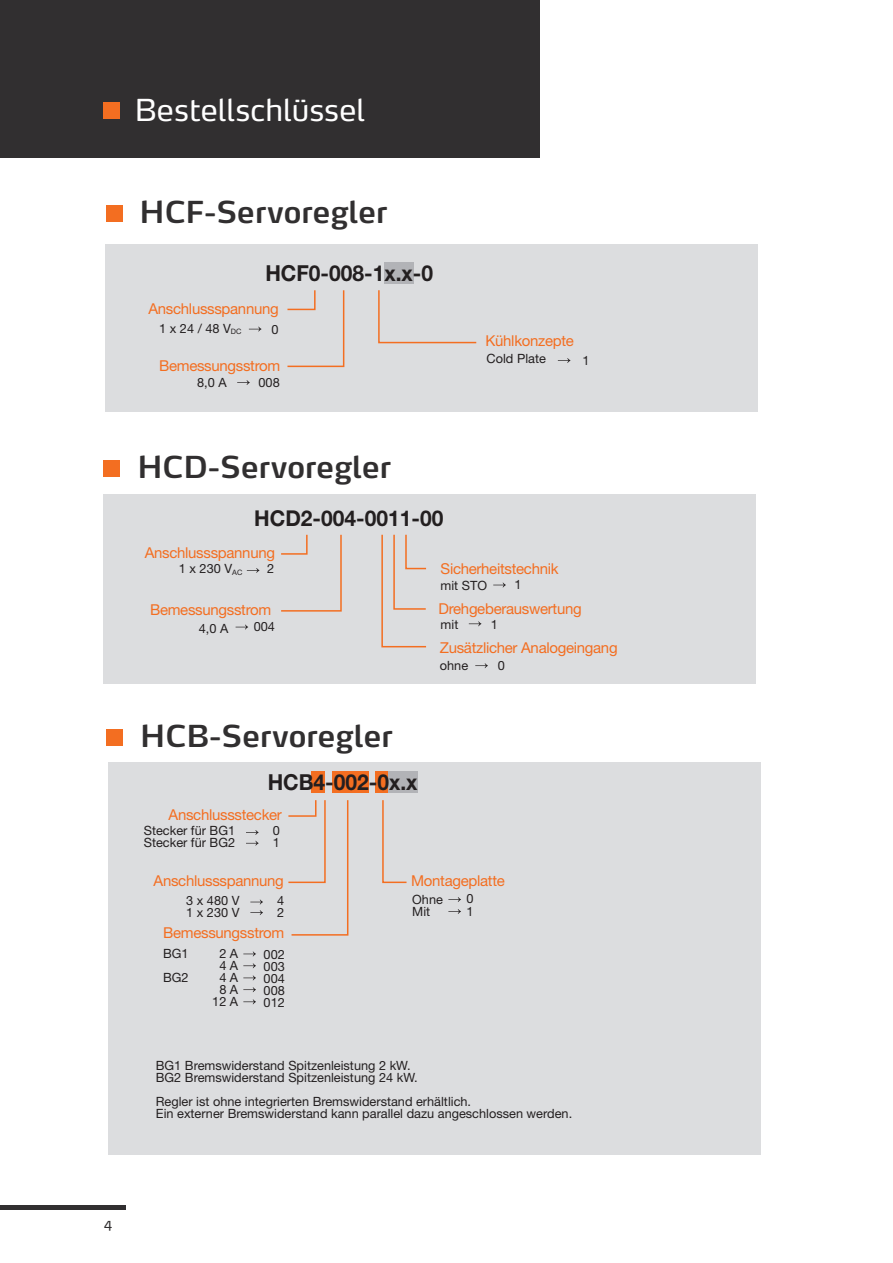
<style>
.page{position:relative;width:893px;height:1263px;background:#fff}
.page>*{position:absolute;margin:0;border:0;box-sizing:border-box;transform-origin:0 0}
.t1{font:600 30px "Max OT";color:#312f30}
.t2{font:30px "Max OT";color:#fff}
.t3{font:700 22.05px "Helvetica Neue LT Pro";color:#231f20;scale:.95 1}
.t4{font:700 21.9px "Helvetica Neue LT Pro";color:#231f20;scale:.96 1}
.t5{font:15px "Helvetica Neue LT Pro";letter-spacing:-.02em;color:#f36e21}
.t6{font:13.5px "Max OT";color:#312f30}
.t7{font:12.75px/12px "Helvetica Neue LT Pro";color:#231f20}
</style>
<div class="page">
<div style="left:0;top:0;width:540px;height:157px;background:#312f30"></div>
<hr style="left:0;top:1205px;width:126px;height:4px;background:#312f30">
<div style="left:103px;top:102px;width:17px;height:17px;background:#f36e21"></div>
<div style="left:103px;top:460px;width:17px;height:17px;background:#f36e21"></div>
<div style="left:103px;top:494px;width:653px;height:190px;background:#dcdddf"></div>
<svg style="left:281px;top:534px;width:61px;height:78px"></svg>
<svg style="left:475px;top:663px;width:13px;height:5px"></svg>
<svg style="left:247px;top:568px;width:12px;height:5px"></svg>
<svg style="left:236px;top:625px;width:12px;height:4px"></svg>
<svg style="left:381px;top:534px;width:46px;height:114px"></svg>
<svg style="left:469px;top:621px;width:12px;height:5px"></svg>
<svg style="left:493px;top:583px;width:13px;height:4px"></svg>
<div style="left:106px;top:205px;width:16px;height:17px;background:#f36e21"></div>
<div style="left:105px;top:244px;width:653px;height:168px;background:#dcdddf"></div>
<svg style="left:287px;top:290px;width:58px;height:78px"></svg>
<svg style="left:378px;top:290px;width:99px;height:54px"></svg>
<svg style="left:558px;top:358px;width:12px;height:5px"></svg>
<div style="left:384px;top:262px;width:30px;height:22px;background:#b2b3b7"></div>
<svg style="left:237px;top:380px;width:13px;height:5px"></svg>
<svg style="left:249px;top:327px;width:12px;height:4px"></svg>
<div style="left:106px;top:729px;width:17px;height:17px;background:#f36e21"></div>
<div style="left:108px;top:762px;width:653px;height:393px;background:#dcdddf"></div>
<svg style="left:288px;top:800px;width:61px;height:136px"></svg>
<svg style="left:382px;top:800px;width:25px;height:84px"></svg>
<svg style="left:250px;top:900px;width:13px;height:4px"></svg>
<svg style="left:246px;top:830px;width:13px;height:5px"></svg>
<div style="left:312px;top:771px;width:13px;height:21px;background:#f36e21"></div>
<div style="left:332px;top:771px;width:37px;height:21px;background:#f36e21"></div>
<div style="left:375px;top:771px;width:13px;height:21px;background:#f36e21"></div>
<div style="left:388px;top:771px;width:29px;height:21px;background:#b2b3b7"></div>
<svg style="left:250px;top:910px;width:13px;height:5px"></svg>
<svg style="left:246px;top:841px;width:13px;height:5px"></svg>
<svg style="left:243px;top:951px;width:13px;height:5px"></svg>
<svg style="left:243px;top:963px;width:13px;height:5px"></svg>
<svg style="left:243px;top:987px;width:13px;height:5px"></svg>
<svg style="left:243px;top:975px;width:13px;height:5px"></svg>
<svg style="left:243px;top:999px;width:13px;height:5px"></svg>
<svg style="left:448px;top:897px;width:13px;height:5px"></svg>
<svg style="left:448px;top:909px;width:13px;height:5px"></svg>
<h1 class="t2" style="left:135px;top:91px;width:232px">Bestellschlüssel</h1>
<h1 class="t1" style="left:140px;top:193px;width:250px">HCF-Servoregler</h1>
<h2 class="t3" style="left:265px;top:260px;width:178px">HCF0-008-1x.x-0</h2>
<p class="t5" style="left:148px;top:299px;width:132px">Anschlussspannung</p>
<p class="t7" style="left:159px;top:322px;width:84px">1 x 24 / 48 V<sub>DC</sub></p>
<p class="t7" style="left:271px;top:323px;width:9px">0</p>
<p class="t5" style="left:159px;top:356px;width:123px">Bemessungsstrom</p>
<p class="t7" style="left:197px;top:376px;width:31px">8,0 A</p>
<p class="t7" style="left:259px;top:376px;width:23px">008</p>
<h1 class="t1" style="left:137px;top:448px;width:255px">HCD-Servoregler</h1>
<h3 class="t4" style="left:254px;top:504px;width:198px">HCD2-004-0011-00</h3>
<p class="t5" style="left:485px;top:331px;width:90px">Kühlkonzepte</p>
<p class="t7" style="left:487px;top:353px;width:61px">Cold Plate</p>
<p class="t7" style="left:582px;top:354px;width:9px">1</p>
<p class="t5" style="left:145px;top:543px;width:132px">Anschlussspannung</p>
<p class="t7" style="left:179px;top:563px;width:65px">1 x 230 V<sub>AC</sub></p>
<p class="t7" style="left:267px;top:563px;width:9px">2</p>
<p class="t5" style="left:150px;top:601px;width:123px">Bemessungsstrom</p>
<p class="t7" style="left:199px;top:622px;width:31px">4,0 A</p>
<p class="t7" style="left:254px;top:620px;width:23px">004</p>
<h1 class="t1" style="left:140px;top:716px;width:254px">HCB-Servoregler</h1>
<h2 class="t3" style="left:268px;top:768px;width:159px">HCB4-002-0x.x</h2>
<p class="t5" style="left:169px;top:805px;width:115px">Anschlussstecker</p>
<p class="t7" style="left:144px;top:824px;width:93px">Stecker für BG1<br>Stecker für BG2</p>
<p class="t7" style="left:273px;top:824px;width:9px">0<br>1</p>
<p class="t5" style="left:441px;top:559px;width:119px">Sicherheitstechnik</p>
<p class="t7" style="left:441px;top:579px;width:48px">mit STO</p>
<p class="t7" style="left:515px;top:578px;width:9px">1</p>
<p class="t5" style="left:438px;top:599px;width:145px">Drehgeberauswertung</p>
<p class="t7" style="left:441px;top:618px;width:19px">mit</p>
<p class="t7" style="left:491px;top:618px;width:9px">1</p>
<p class="t5" style="left:440px;top:638px;width:179px">Zusätzlicher Analogeingang</p>
<p class="t7" style="left:440px;top:659px;width:30px">ohne</p>
<p class="t7" style="left:498px;top:659px;width:9px">0</p>
<p class="t5" style="left:154px;top:872px;width:132px">Anschlussspannung</p>
<p class="t5" style="left:411px;top:872px;width:95px">Montageplatte</p>
<p class="t7" style="left:186px;top:894px;width:55px">3 x 480 V<br>1 x 230 V</p>
<p class="t7" style="left:277px;top:894px;width:9px">4<br>2</p>
<p class="t5" style="left:163px;top:923px;width:123px">Bemessungsstrom</p>
<p class="t7" style="left:163px;top:941px;width:27px;line-height:24px">BG1<br>BG2</p>
<p class="t7" style="left:212px;top:947px;width:27px;text-align:center">2 A<br>4 A<br>4 A<br>8 A<br>12 A</p>
<p class="t7" style="left:264px;top:948px;width:23px;text-align:justify">002<br>003<br>004<br>008<br>012</p>
<p class="t7" style="left:412px;top:893px;width:32px">Ohne<br>Mit</p>
<p class="t7" style="left:466px;top:892px;width:9px;line-height:13px">0<br>1</p>
<p class="t7" style="left:156px;top:1059px;width:263px">BG1 Bremswiderstand Spitzenleistung 2 kW.<br>BG2 Bremswiderstand Spitzenleistung 24 kW.</p>
<p class="t7" style="left:156px;top:1095px;width:418px">Regler ist ohne integrierten Bremswiderstand erhältlich.<br>Ein externer Bremswiderstand kann parallel dazu angeschlossen werden.</p>
<p class="t6" style="left:104px;top:1214px;width:10px">4</p>
</div>
